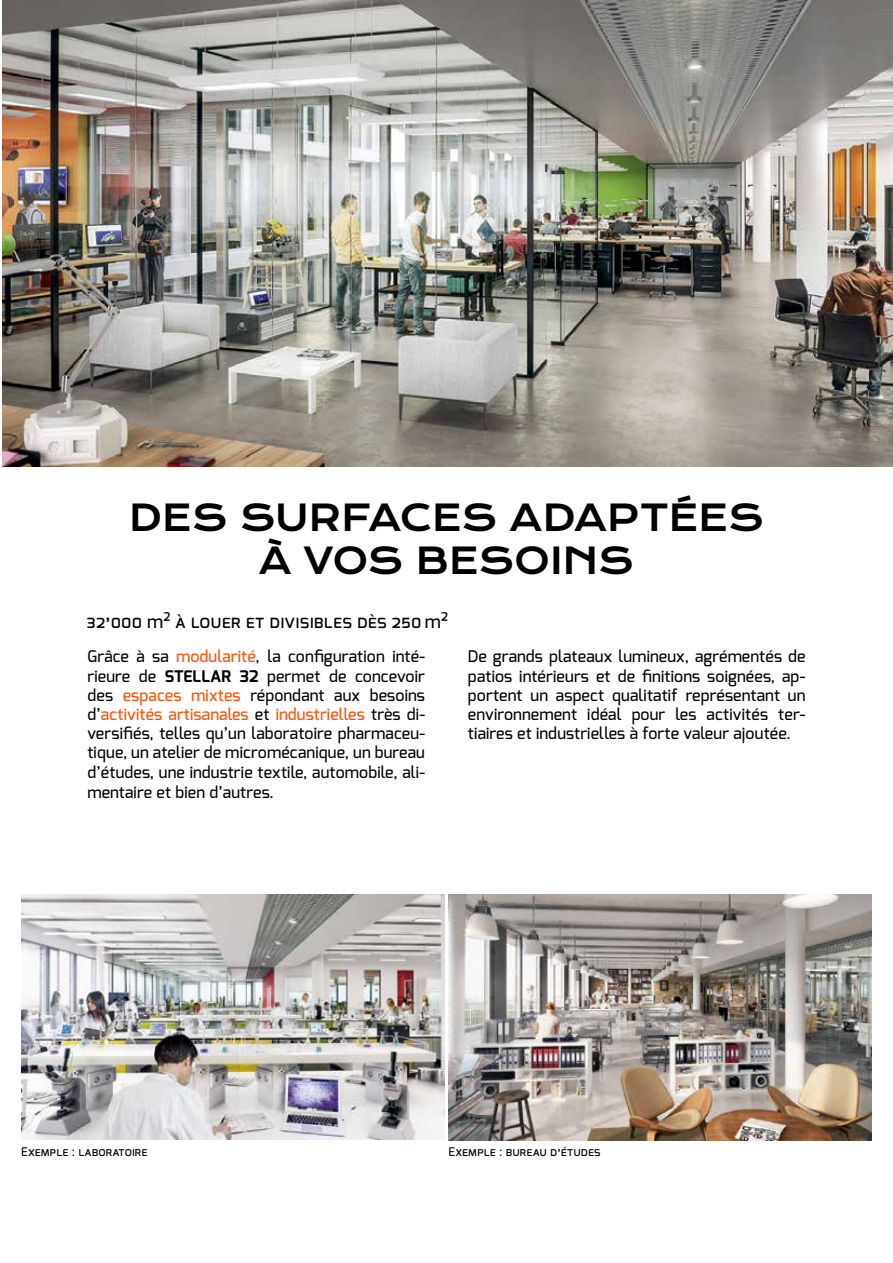
<style>
.page{position:relative;width:893px;height:1263px;background:#fff}
.page>*{position:absolute;margin:0;border:0;box-sizing:border-box;transform-origin:0 0}
.t1{font:36px/43.2px "Krona One";letter-spacing:-.005em;color:#000;text-align:center}
.t2{font:500 18px "Exo";letter-spacing:.01em;color:#000}
.t3{font:500 16.05px/19.4px "Exo";letter-spacing:.01em;color:#000;text-align:justify}
.t4{font:500 12px "Exo";letter-spacing:.01em;color:#000}
.s1{color:#ff5000}
.s2{font-weight:700}
</style>
<div class="page">
<img style="left:2px;top:0;width:891px;height:467px">
<img style="left:21px;top:894px;width:423px;height:246px">
<img style="left:449px;top:894px;width:423px;height:246px">
<h1 class="t1" style="left:129px;top:496px;width:637px">DES SURFACES ADAPTÉES<br>À VOS BESOINS</h1>
<p class="t2" style="left:87px;top:610px;width:363px">32’000 m² à louer et divisibles dès 250 m²</p>
<p class="t3" style="left:87px;top:647px;width:339px">Grâce à sa <span class="s1">modularité</span>, la configuration inté&shy;rieure de <span class="s2">STELLAR 32</span> permet de concevoir des <span class="s1">espaces mixtes</span> répondant aux besoins d’<span class="s1">activités artisanales</span> et <span class="s1">industrielles</span> très di&shy;versifiés, telles qu’un laboratoire pharmaceu&shy;tique, un atelier de micromécanique, un bureau d’études, une industrie textile, automobile, ali&shy;mentaire et bien d’autres.</p>
<p class="t3" style="left:468px;top:647px;width:339px">De grands plateaux lumineux, agrémentés de patios intérieurs et de finitions soignées, ap&shy;portent un aspect qualitatif représentant un environnement idéal pour les activités ter&shy;tiaires et industrielles à forte valeur ajoutée.</p>
<p class="t4" style="left:21px;top:1144px;width:128px">Exemple : laboratoire</p>
<p class="t4" style="left:449px;top:1144px;width:154px">Exemple : bureau d’études</p>
</div>
